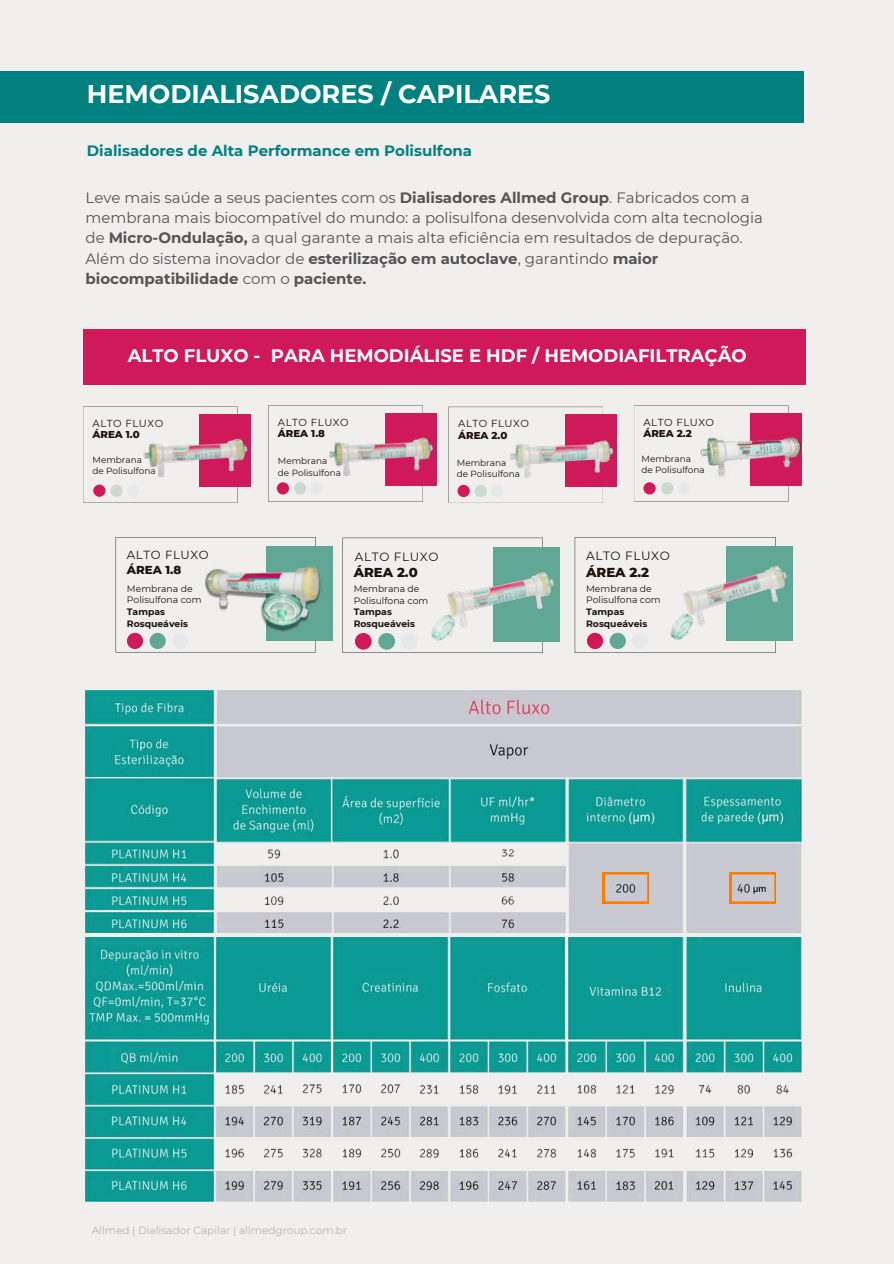
<style>
.page{position:relative;width:894px;height:1264px;background:#fff}
.page>*{position:absolute;margin:0;border:0;box-sizing:border-box;transform-origin:0 0}
.t1{font:700 25.5px "Montserrat";color:#fff}
.t2{font:700 18px "Montserrat";color:#fafeff}
.t3{font:15px/20.2px "Montserrat";color:#545454}
.t4{font:700 15px "Montserrat";color:#00817f}
.t5{font:800 13.2px "Montserrat";color:#1b110c}
.t6{font:12px "Montserrat";letter-spacing:.05em;color:#1b110c}
.t7{font:11.7px "Montserrat";letter-spacing:.05em;color:#1b110c}
.t8{font:800 11.7px "Montserrat";color:#1b110c}
.t9{font:10.5px "Montserrat";color:#b3b2b2}
.t10{font:10.2px "Montserrat";letter-spacing:.05em;color:#1b110c}
.t11{font:800 10.2px "Montserrat";color:#1b110c}
.t12{font:9.3px/11.6px "Montserrat";color:#1b110c}
.t13{font:700 9.3px/11.6px "Montserrat";color:#1b110c}
.t14{font:8.85px/11.1px "Montserrat";color:#1b110c}
.s1{font-weight:700}
</style>
<div class="page">
<div style="left:0;top:0;width:893px;height:1263px;background:#f1eeee"></div>
<svg style="left:115px;top:537px;width:201px;height:115px"></svg>
<div style="left:266px;top:546px;width:67px;height:95px;background:#61a795"></div>
<img style="left:203px;top:564px;width:118px;height:70px">
<div style="left:127px;top:633px;width:16px;height:16px;background:#d01959;border-radius:50%"></div>
<div style="left:149px;top:633px;width:17px;height:16px;background:#61a795;border-radius:50%"></div>
<div style="left:171px;top:633px;width:17px;height:16px;background:#e5e9e9;border-radius:50%"></div>
<svg style="left:83px;top:406px;width:154px;height:97px"></svg>
<div style="left:93px;top:484px;width:12px;height:13px;background:#d01959;border-radius:50%"></div>
<div style="left:110px;top:484px;width:13px;height:13px;background:#ccd9d3;border-radius:50%"></div>
<div style="left:127px;top:484px;width:12px;height:13px;background:#e5e9e9;border-radius:50%"></div>
<div style="left:199px;top:414px;width:52px;height:72px;background:#d01959"></div>
<img style="left:134px;top:428px;width:117px;height:69px">
<svg style="left:634px;top:405px;width:154px;height:97px"></svg>
<div style="left:643px;top:482px;width:12px;height:12px;background:#d01959;border-radius:50%"></div>
<div style="left:661px;top:482px;width:12px;height:12px;background:#ccd9d3;border-radius:50%"></div>
<div style="left:677px;top:482px;width:12px;height:12px;background:#e5e9e9;border-radius:50%"></div>
<div style="left:750px;top:412px;width:51px;height:73px;background:#d01959"></div>
<img style="left:694px;top:428px;width:108px;height:49px">
<svg style="left:448px;top:406px;width:155px;height:97px"></svg>
<div style="left:565px;top:414px;width:51px;height:73px;background:#d01959"></div>
<div style="left:457px;top:485px;width:12px;height:12px;background:#d01959;border-radius:50%"></div>
<div style="left:474px;top:485px;width:13px;height:12px;background:#ccd9d3;border-radius:50%"></div>
<div style="left:491px;top:485px;width:12px;height:12px;background:#e5e9e9;border-radius:50%"></div>
<img style="left:502px;top:428px;width:115px;height:57px">
<svg style="left:342px;top:537px;width:200px;height:116px"></svg>
<div style="left:493px;top:547px;width:67px;height:94px;background:#61a795"></div>
<div style="left:355px;top:633px;width:16px;height:16px;background:#d01959;border-radius:50%"></div>
<div style="left:378px;top:633px;width:17px;height:16px;background:#61a795;border-radius:50%"></div>
<div style="left:401px;top:633px;width:16px;height:16px;background:#e5e9e9;border-radius:50%"></div>
<img style="left:417px;top:565px;width:143px;height:83px">
<svg style="left:574px;top:537px;width:201px;height:116px"></svg>
<div style="left:726px;top:546px;width:67px;height:95px;background:#61a795"></div>
<div style="left:586px;top:633px;width:17px;height:16px;background:#d01959;border-radius:50%"></div>
<div style="left:609px;top:633px;width:16px;height:16px;background:#61a795;border-radius:50%"></div>
<div style="left:631px;top:633px;width:16px;height:16px;background:#e5e9e9;border-radius:50%"></div>
<img style="left:653px;top:553px;width:134px;height:96px">
<svg style="left:268px;top:405px;width:155px;height:97px"></svg>
<div style="left:277px;top:482px;width:12px;height:12px;background:#d01959;border-radius:50%"></div>
<div style="left:294px;top:482px;width:12px;height:12px;background:#ccd9d3;border-radius:50%"></div>
<div style="left:310px;top:482px;width:13px;height:12px;background:#e5e9e9;border-radius:50%"></div>
<div style="left:385px;top:413px;width:51px;height:72px;background:#d01959"></div>
<img style="left:319px;top:427px;width:118px;height:69px">
<div style="left:0;top:72px;width:804px;height:51px;background:#00817f"></div>
<div style="left:83px;top:330px;width:722px;height:55px;background:#d01959"></div>
<img style="left:85px;top:937px;width:716px;height:264px">
<img style="left:85px;top:690px;width:716px;height:242px">
<svg style="left:602px;top:872px;width:46px;height:31px"></svg>
<hr style="left:565px;top:933px;width:2px;height:47px;background:#fff">
<svg style="left:729px;top:872px;width:46px;height:31px"></svg>
<h1 class="t1" style="left:87px;top:78px;width:465px">HEMODIALISADORES / CAPILARES</h1>
<p class="t4" style="left:87px;top:142px;width:386px">Dialisadores de Alta Performance em Polisulfona</p>
<p class="t3" style="left:85px;top:187px;width:678px">Leve mais saúde a seus pacientes com os <span class="s1">Dialisadores Allmed Group</span>. Fabricados com a membrana mais biocompatível do mundo: a polisulfona desenvolvida com alta tecnologia de <span class="s1">Micro-Ondulação,</span> a qual garante a mais alta eficiência em resultados de depuração.<br>Além do sistema inovador de <span class="s1">esterilização em autoclave</span>, garantindo <span class="s1">maior biocompatibilidade</span> com o <span class="s1">paciente.</span></p>
<p class="t2" style="left:128px;top:344px;width:620px">ALTO FLUXO - PARA HEMODIÁLISE E HDF / HEMODIAFILTRAÇÃO</p>
<p class="t10" style="left:92px;top:417px;width:72px">ALTO FLUXO</p>
<p class="t11" style="left:92px;top:428px;width:49px">ÁREA 1.0</p>
<p class="t14" style="left:92px;top:454px;width:65px">Membrana<br>de Polisulfona</p>
<p class="t7" style="left:127px;top:547px;width:83px">ALTO FLUXO</p>
<p class="t8" style="left:127px;top:563px;width:56px">ÁREA 1.8</p>
<p class="t12" style="left:127px;top:582px;width:76px">Membrana de<br>Polisulfona com</p>
<p class="t13" style="left:127px;top:606px;width:63px">Tampas<br>Rosqueáveis</p>
<p class="t10" style="left:278px;top:416px;width:72px">ALTO FLUXO</p>
<p class="t11" style="left:278px;top:427px;width:49px">ÁREA 1.8</p>
<p class="t14" style="left:278px;top:456px;width:65px">Membrana<br>de Polisulfona</p>
<p class="t10" style="left:458px;top:417px;width:72px">ALTO FLUXO</p>
<p class="t10" style="left:643px;top:416px;width:72px">ALTO FLUXO</p>
<p class="t11" style="left:458px;top:429px;width:51px">ÁREA 2.0</p>
<p class="t14" style="left:456px;top:457px;width:65px">Membrana<br>de Polisulfona</p>
<p class="t11" style="left:643px;top:427px;width:50px">ÁREA 2.2</p>
<p class="t14" style="left:641px;top:453px;width:65px">Membrana<br>de Polisulfona</p>
<p class="t6" style="left:355px;top:549px;width:85px">ALTO FLUXO</p>
<p class="t5" style="left:353px;top:564px;width:65px">ÁREA 2.0</p>
<p class="t12" style="left:353px;top:583px;width:76px">Membrana de<br>Polisulfona com</p>
<p class="t13" style="left:353px;top:606px;width:63px">Tampas<br>Rosqueáveis</p>
<p class="t6" style="left:586px;top:548px;width:85px">ALTO FLUXO</p>
<p class="t5" style="left:586px;top:564px;width:65px">ÁREA 2.2</p>
<p class="t12" style="left:586px;top:582px;width:76px">Membrana de<br>Polisulfona com</p>
<p class="t13" style="left:586px;top:606px;width:63px">Tampas<br>Rosqueáveis</p>
<p class="t9" style="left:92px;top:1223px;width:257px">Allmed | Dialisador Capilar | allmedgroup.com.br</p>
</div>
